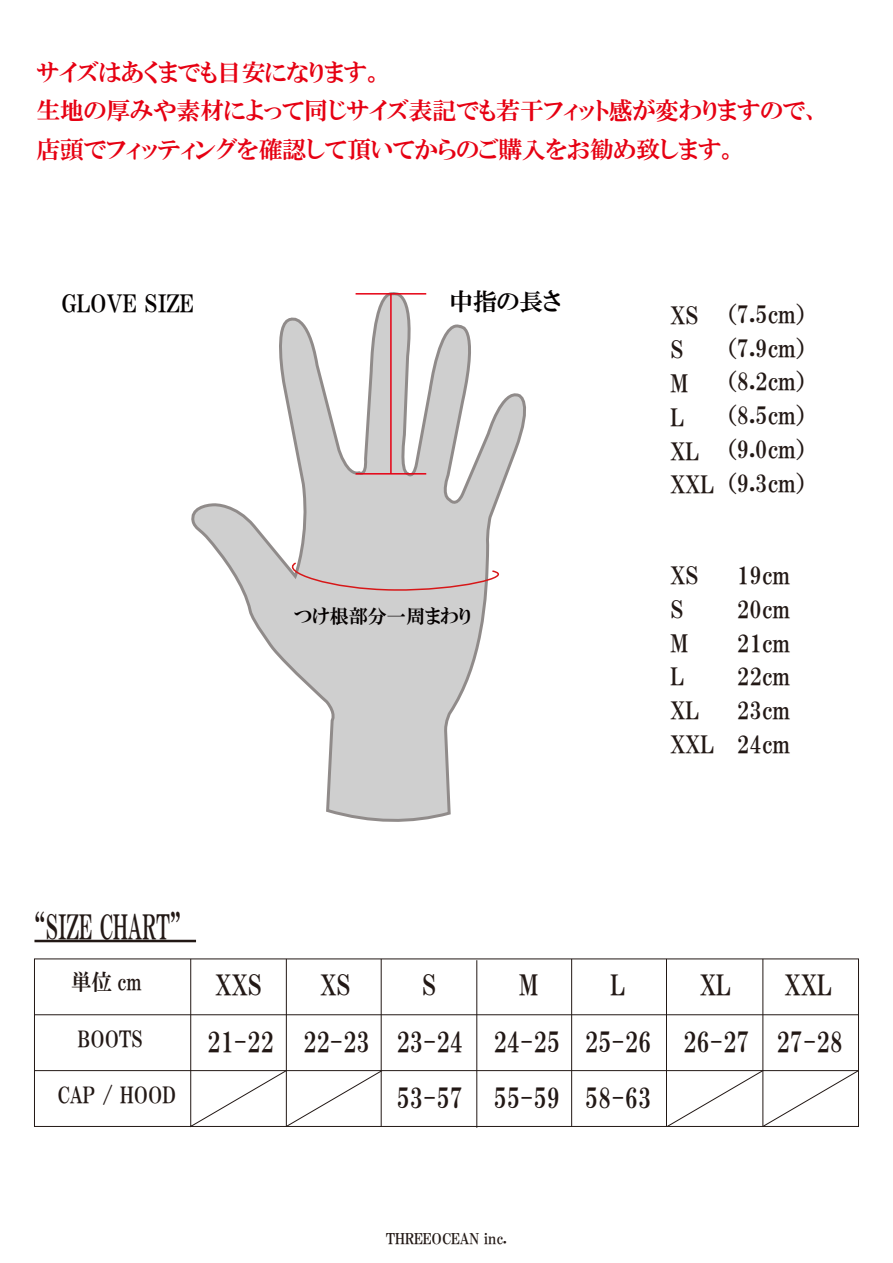
<style>
.page{position:relative;width:893px;height:1263px;background:#fff}
.page>*{position:absolute;margin:0;border:0;box-sizing:border-box;transform-origin:0 0}
.t1{font:33.9px "HGP Mincho E";color:#221815;scale:.66 1}
.t2{font:28.2px/56.4px "HGP Mincho E";color:#221815;text-align:center;scale:.91 1}
.t3{font:24.15px/38.7px "HGP Mincho E";color:#e60012}
.t4{font:24.15px/33.9px "HGP Mincho E";color:#221815}
.t5{font:24.15px "HGP Mincho E";color:#040000}
.t6{font:22.65px "HGP Mincho E";color:#221815;scale:.91 1}
.t7{font:19.35px "HGP Mincho E";color:#040000}
.t8{font:15px "HGP Mincho E";color:#221815}
</style>
<div class="page">
<svg style="left:191px;top:292px;width:335px;height:530px"></svg>
<svg style="left:279px;top:561px;width:239px;height:31px;background:#d3cbcb"></svg>
<hr style="left:356px;top:473px;width:70px;height:2px;background:#e60012">
<hr style="left:356px;top:293px;width:70px;height:2px;background:#e60012">
<hr style="left:390px;top:294px;width:2px;height:180px;background:#e60012">
<hr style="left:34px;top:1070px;width:824px;height:1px;background:#221815">
<hr style="left:34px;top:1014px;width:824px;height:1px;background:#221815">
<hr style="left:763px;top:959px;width:1px;height:167px;background:#221815">
<hr style="left:666px;top:959px;width:1px;height:167px;background:#221815">
<hr style="left:571px;top:959px;width:1px;height:167px;background:#221815">
<hr style="left:477px;top:960px;width:1px;height:168px;background:#221815">
<svg style="left:190px;top:958px;width:192px;height:169px"></svg>
<svg style="left:667px;top:1070px;width:192px;height:57px"></svg>
<hr style="left:34px;top:940px;width:162px;height:2px;background:#221815">
<p class="t3" style="left:36px;top:53px;width:786px">サイズはあくまでも目安になります。<br>生地の厚みや素材によって同じサイズ表記でも若干フィット感が変わりますので、店頭でフィッティングを確認して頂いてからのご購入をお勧め致します。</p>
<p class="t5" style="left:61px;top:291px;width:134px">GLOVE SIZE</p>
<p class="t5" style="left:449px;top:289px;width:113px">中指の長さ</p>
<h1 class="t1" style="left:34px;top:909px;width:224px">“SIZE CHART”</h1>
<p class="t7" style="left:294px;top:606px;width:179px">つけ根部分一周まわり</p>
<p class="t4" style="left:670px;top:298px;width:45px">XS<br>S<br>M<br>L<br>XL<br>XXL</p>
<p class="t4" style="left:725px;top:297px;width:84px;text-align:justify">（7.5cm）（7.9cm）（8.2cm）（8.5cm）（9.0cm）（9.3cm）</p>
<p class="t4" style="left:670px;top:558px;width:45px">XS<br>S<br>M<br>L<br>XL<br>XXL</p>
<p class="t4" style="left:737px;top:558px;width:55px;text-align:justify">19cm 20cm 21cm 22cm 23cm 24cm</p>
<p class="t6" style="left:51px;top:971px;width:102px">　 単位 cm</p>
<p class="t6" style="left:51px;top:1027px;width:103px">　 BOOTS</p>
<p class="t6" style="left:57px;top:1083px;width:132px">CAP / HOOD</p>
<p class="t2" style="left:207px;top:957px;width:75px">XXS<br>21-22</p>
<p class="t2" style="left:303px;top:957px;width:75px">XS<br>22-23</p>
<p class="t2" style="left:397px;top:957px;width:75px">S<br>23-24<br>53-57</p>
<p class="t2" style="left:493px;top:957px;width:75px">M<br>24-25<br>55-59</p>
<p class="t2" style="left:585px;top:957px;width:75px">L<br>25-26<br>58-63</p>
<p class="t2" style="left:683px;top:957px;width:75px">XL<br>26-27</p>
<p class="t2" style="left:776px;top:957px;width:75px">XXL<br>27-28</p>
<p class="t8" style="left:386px;top:1231px;width:122px">THREEOCEAN inc.</p>
</div>
